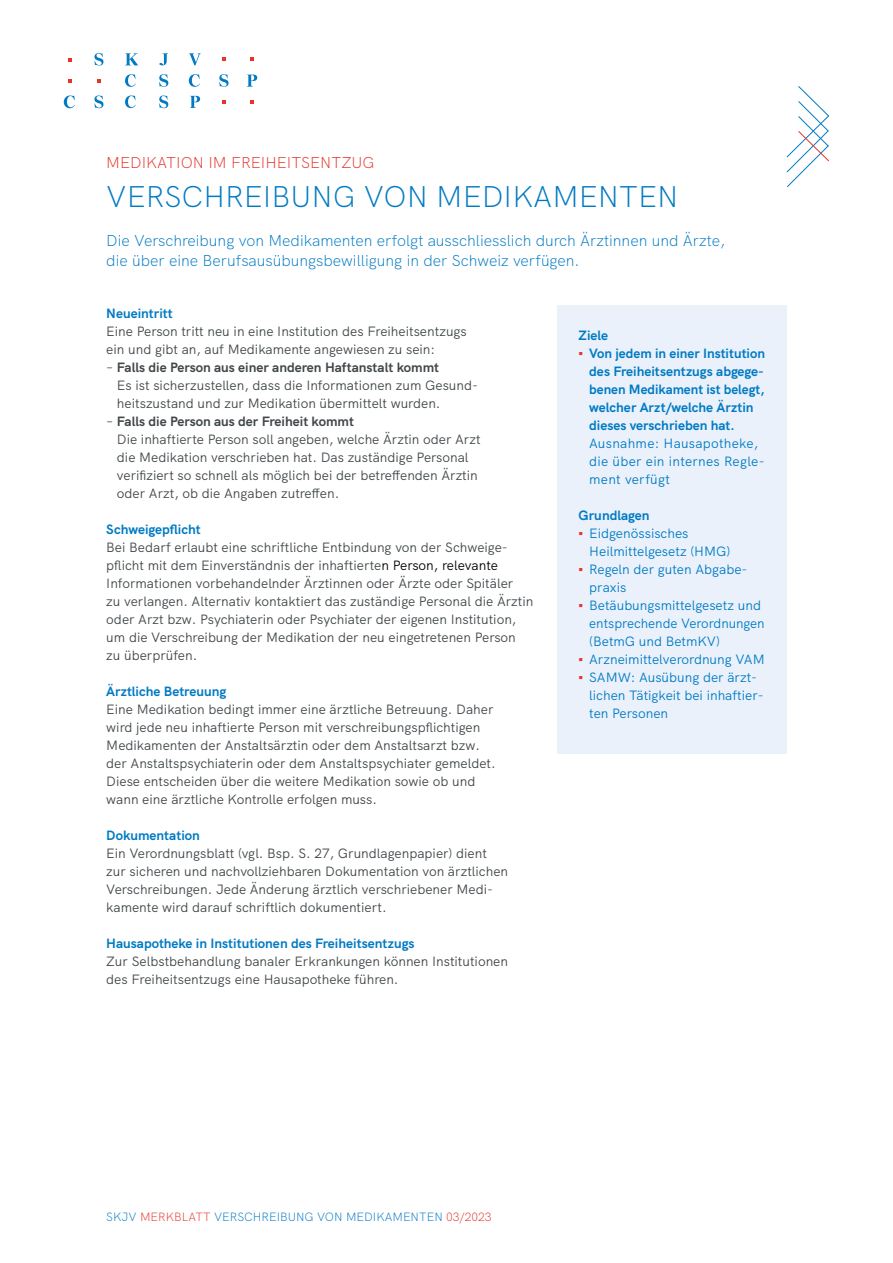
<style>
.page{position:relative;width:893px;height:1263px;background:#fff}
.page>*{position:absolute;margin:0;border:0;box-sizing:border-box;transform-origin:0 0}
.t1{font:300 30px "HK Grotesk";color:#007ac3}
.t2{font:300 15.75px/19.5px "HK Grotesk";color:#007ac3}
.t3{font:300 15.75px "HK Grotesk";color:#e7332a}
.t4{font:13.5px/18px "HK Grotesk";color:#404649}
.t5{font:700 13.5px/18px "HK Grotesk";color:#007ac3}
.t6{font:13.5px/18px "HK Grotesk";color:#007ac3}
.t7{font:13.5px/18px "HK Grotesk";letter-spacing:.02em;color:#007ac3}
.t8{font:300 12px "HK Grotesk";color:#007ac3}
.s1{font-weight:700}
.s2{color:#000}
.s3{font-family:"Arial";font-weight:400;color:#e7332a}
.s4{font-family:"Arial";color:#e7332a}
.s5{color:#e7332a}
</style>
<div class="page">
<div style="left:557px;top:305px;width:230px;height:448px;background:#eaf1fb"></div>
<svg style="left:68px;top:58px;width:4px;height:3px"></svg>
<svg style="left:222px;top:57px;width:3px;height:4px"></svg>
<svg style="left:250px;top:57px;width:4px;height:4px"></svg>
<svg style="left:250px;top:101px;width:4px;height:3px"></svg>
<svg style="left:68px;top:79px;width:4px;height:3px"></svg>
<svg style="left:125px;top:53px;width:13px;height:12px"></svg>
<svg style="left:159px;top:53px;width:9px;height:12px"></svg>
<svg style="left:189px;top:53px;width:12px;height:12px"></svg>
<svg style="left:125px;top:74px;width:11px;height:13px"></svg>
<svg style="left:125px;top:95px;width:11px;height:13px"></svg>
<svg style="left:189px;top:74px;width:11px;height:13px"></svg>
<svg style="left:219px;top:74px;width:10px;height:13px"></svg>
<svg style="left:247px;top:75px;width:10px;height:12px"></svg>
<svg style="left:64px;top:95px;width:11px;height:13px"></svg>
<svg style="left:94px;top:95px;width:9px;height:13px"></svg>
<svg style="left:94px;top:53px;width:9px;height:13px"></svg>
<svg style="left:159px;top:95px;width:9px;height:13px"></svg>
<svg style="left:159px;top:74px;width:9px;height:13px"></svg>
<svg style="left:190px;top:96px;width:10px;height:12px"></svg>
<svg style="left:786px;top:86px;width:44px;height:101px"></svg>
<p class="t3" style="left:106px;top:151px;width:270px">MEDIKATION IM FREIHEITSENTZUG</p>
<h1 class="t1" style="left:106px;top:174px;width:574px">VERSCHREIBUNG VON MEDIKAMENTEN</h1>
<p class="t2" style="left:106px;top:230px;width:620px">Die Verschreibung von Medikamenten erfolgt ausschliesslich durch Ärztinnen und Ärzte, die über eine Berufsausübungsbewilligung in der Schweiz verfügen.</p>
<p class="t5" style="left:106px;top:303px;width:68px">Neueintritt</p>
<p class="t4" style="left:106px;top:321px;width:362px">Eine Person tritt neu in eine Institution des Freiheitsentzugs ein und gibt an, auf Medikamente angewiesen zu sein:</p>
<p class="t4" style="left:117px;top:357px;width:363px;text-indent:-11px">– <span class="s1">Falls die Person aus einer anderen Haftanstalt kommt<br></span>Es ist sicherzustellen, dass die Informationen zum Gesund&shy;heitszustand und zur Medikation übermittelt wurden.</p>
<p class="t4" style="left:117px;top:411px;width:365px;text-indent:-11px">– <span class="s1">Falls die Person aus der Freiheit kommt<br></span>Die inhaftierte Person soll angeben, welche Ärztin oder Arzt die Medikation verschrieben hat. Das zuständige Personal verifiziert so schnell als möglich bei der betreffenden Ärztin oder Arzt, ob die Angaben zutreffen.</p>
<p class="t5" style="left:106px;top:519px;width:96px">Schweigepflicht</p>
<p class="t4" style="left:106px;top:537px;width:429px">Bei Bedarf erlaubt eine schriftliche Entbindung von der Schweige&shy;pflicht mit dem Einverständnis der inhaftierte<span class="s2">n Person, relevante </span>Informationen vorbehandelnder Ärztinnen oder Ärzte oder Spitäler<br>zu verlangen. Alternativ kontaktiert das zuständige Personal die Ärztin oder Arzt bzw. Psychiaterin oder Psychiater der eigenen Institution, um die Verschreibung der Medikation der neu eingetretenen Person zu überprüfen.</p>
<p class="t5" style="left:106px;top:681px;width:122px">Ärztliche Betreuung</p>
<p class="t4" style="left:106px;top:699px;width:391px">Eine Medikation bedingt immer eine ärztliche Betreuung. Daher wird jede neu inhaftierte Person mit verschreibungspflichtigen Medikamenten der Anstaltsärztin oder dem Anstaltsarzt bzw. der Anstaltspsychiaterin oder dem Anstaltspsychiater gemeldet.<br>Diese entscheiden über die weitere Medikation sowie ob und wann eine ärztliche Kontrolle erfolgen muss.</p>
<p class="t5" style="left:106px;top:825px;width:95px">Dokumentation</p>
<p class="t4" style="left:106px;top:843px;width:403px">Ein Verordnungsblatt (vgl. Bsp. S. 27, Grundlagenpapier) dient zur sicheren und nachvollziehbaren Dokumentation von ärztlichen Verschreibungen. Jede Änderung ärztlich verschriebener Medi&shy;kamente wird darauf schriftlich dokumentiert.</p>
<p class="t5" style="left:106px;top:933px;width:310px">Hausapotheke in Institutionen des Freiheitsentzugs</p>
<p class="t4" style="left:106px;top:951px;width:403px">Zur Selbstbehandlung banaler Erkrankungen können Institutionen des Freiheitsentzugs eine Hausapotheke führen.</p>
<p class="t5" style="left:579px;top:325px;width:31px">Ziele</p>
<p class="t5" style="left:589px;top:343px;width:177px;text-indent:-11px"><span class="s3">▪</span> Von jedem in einer Institution des Freiheitsentzugs abgege&shy;benen Medikament ist belegt, welcher Arzt/welche Ärztin dieses verschrieben hat.</p>
<p class="t7" style="left:589px;top:433px;width:177px">Ausnahme: Hausapotheke, die über ein internes Regle&shy;ment verfügt</p>
<p class="t5" style="left:579px;top:505px;width:72px">Grundlagen</p>
<p class="t6" style="left:589px;top:523px;width:143px;text-indent:-11px"><span class="s4">▪</span> Eidgenössisches<br>Heilmittelgesetz (HMG)</p>
<p class="t6" style="left:589px;top:559px;width:160px;text-indent:-11px"><span class="s4">▪</span> Regeln der guten Abgabe&shy;praxis</p>
<p class="t6" style="left:589px;top:595px;width:177px;text-indent:-11px"><span class="s4">▪</span> Betäubungsmittelgesetz und entsprechende Verordnungen (BetmG und BetmKV)</p>
<p class="t6" style="left:579px;top:649px;width:188px"><span class="s4">▪</span> Arzneimittelverordnung VAM</p>
<p class="t6" style="left:589px;top:667px;width:176px;text-indent:-11px"><span class="s4">▪</span> SAMW: Ausübung der ärzt&shy;lichen Tätigkeit bei inhaftier&shy;ten Personen</p>
<p class="t8" style="left:106px;top:1208px;width:387px">SKJV <span class="s5">MERKBLATT</span> VERSCHREIBUNG VON MEDIKAMENTEN <span class="s5">03/2023</span></p>
</div>
